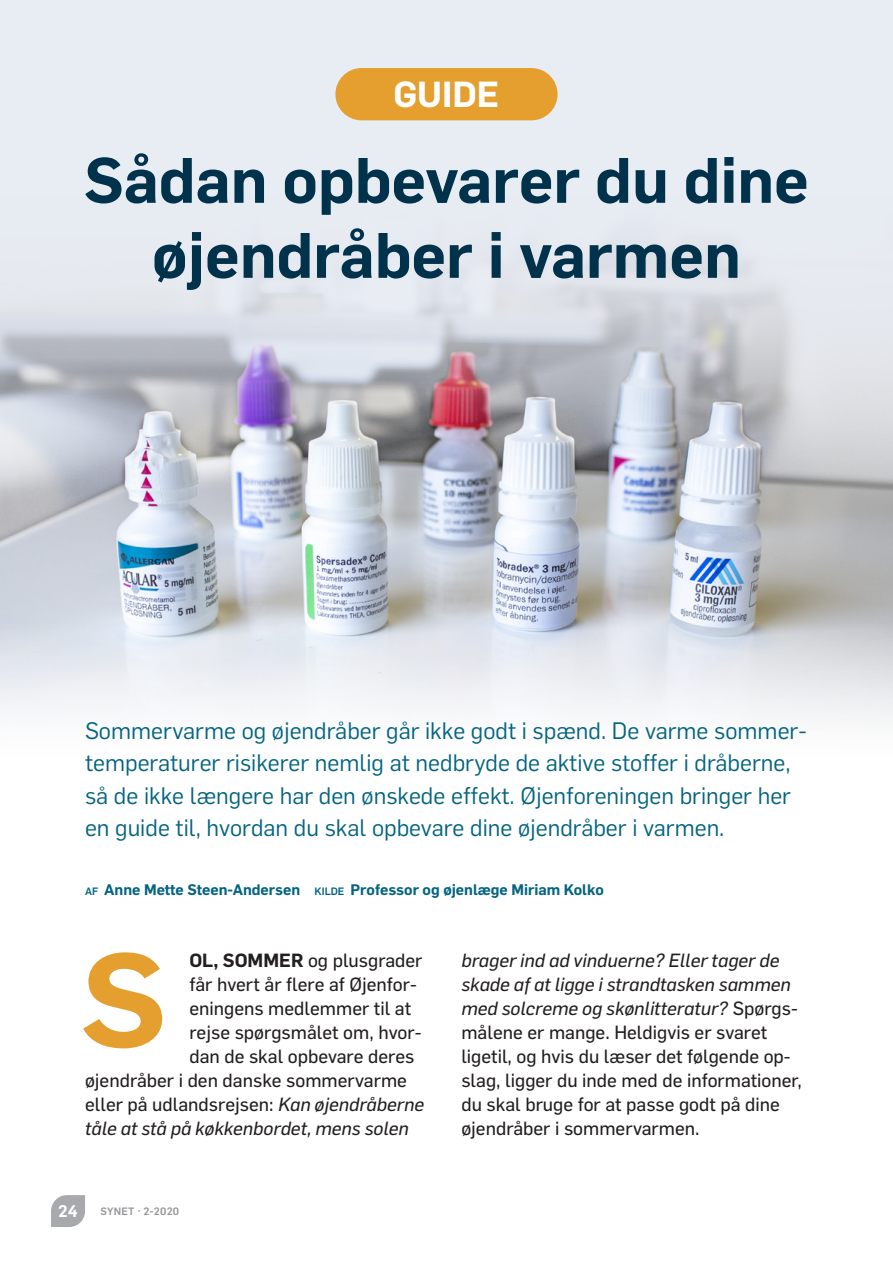
<style>
.page{position:relative;width:893px;height:1263px;background:#fff}
.page>*{position:absolute;margin:0;border:0;box-sizing:border-box;transform-origin:0 0}
.t1{font:600 130.5px "Flama";color:#e49f2e;scale:1.05 1}
.t2{font:600 62.85px/75px "Flama";color:#00324c;text-align:center}
.t3{font:600 35.55px "Flama";color:#fff}
.t4{font:23.4px/32.5px "Flama";color:#046481}
.t5{font:18.75px/24px "Flama Basic";color:#231f20}
.t6{font:italic 18.75px "Flama Basic";color:#231f20}
.t7{font:600 16.5px "Flama";color:#fff}
.t8{font:600 15px "Flama";color:#046481}
.t9{font:500 10.5px "Flama";letter-spacing:.025em;color:#939598}
.s1{font-weight:500;font-size:10.5px}
.s2{font-style:italic}
.s3{font-family:"Flama";font-weight:600}
</style>
<div class="page">
<div style="left:0;top:0;width:893px;height:542px;background:#e8ecf3"></div>
<img style="left:0;top:250px;width:893px;height:470px">
<div style="left:335px;top:68px;width:223px;height:52px;background:#e49f2e;border-radius:26px"></div>
<svg style="left:51px;top:1195px;width:34px;height:32px"></svg>
<h3 class="t3" style="left:394px;top:68px;width:107px">GUIDE</h3>
<h2 class="t2" style="left:84px;top:138px;width:726px">Sådan opbevarer du dine øjendråber i varmen</h2>
<p class="t4" style="left:85px;top:713px;width:721px">Sommervarme og øjendråber går ikke godt i spænd. De varme sommer&shy;temperaturer risikerer nemlig at nedbryde de aktive stoffer i dråberne, så de ikke længere har den ønskede effekt. Øjenforeningen bringer her en guide til, hvordan du skal opbevare dine øjendråber i varmen.</p>
<p class="t8" style="left:85px;top:879px;width:520px"><span class="s1">AF</span> Anne Mette Steen-Andersen <span class="s1">KILDE</span> Professor og øjenlæge Miriam Kolko</p>
<h1 class="t1" style="left:81px;top:906px;width:84px">S</h1>
<p class="t5" style="left:461px;top:947px;width:342px"><span class="s2">brager ind ad vinduerne? Eller tager de skade af at ligge i strandtasken sammen med solcreme og skønlitteratur?</span> Spørgs&shy;målene er mange. Heldigvis er svaret ligetil, og hvis du læser det følgende op&shy;slag, ligger du inde med de informationer, du skal bruge for at passe godt på dine øjendråber i sommervarmen.</p>
<p class="t5" style="left:189px;top:947px;width:235px"><span class="s3">OL, SOMMER</span> og plusgrader</p>
<p class="t5" style="left:189px;top:971px;width:229px">får hvert år flere af Øjenfor-</p>
<p class="t5" style="left:189px;top:995px;width:223px">eningens medlemmer til at</p>
<p class="t5" style="left:189px;top:1019px;width:234px">rejse spørgsmålet om, hvor-</p>
<p class="t5" style="left:189px;top:1043px;width:227px">dan de skal opbevare deres</p>
<p class="t5" style="left:85px;top:1067px;width:323px">øjendråber i den danske sommervarme</p>
<p class="t5" style="left:85px;top:1091px;width:341px">eller på udlandsrejsen: <span class="s2">Kan øjendråberne</span></p>
<p class="t6" style="left:85px;top:1115px;width:325px">tåle at stå på køkkenbordet, mens solen</p>
<p class="t7" style="left:58px;top:1199px;width:21px">24</p>
<p class="t9" style="left:100px;top:1204px;width:80px">SYNET · 2-2020</p>
</div>
